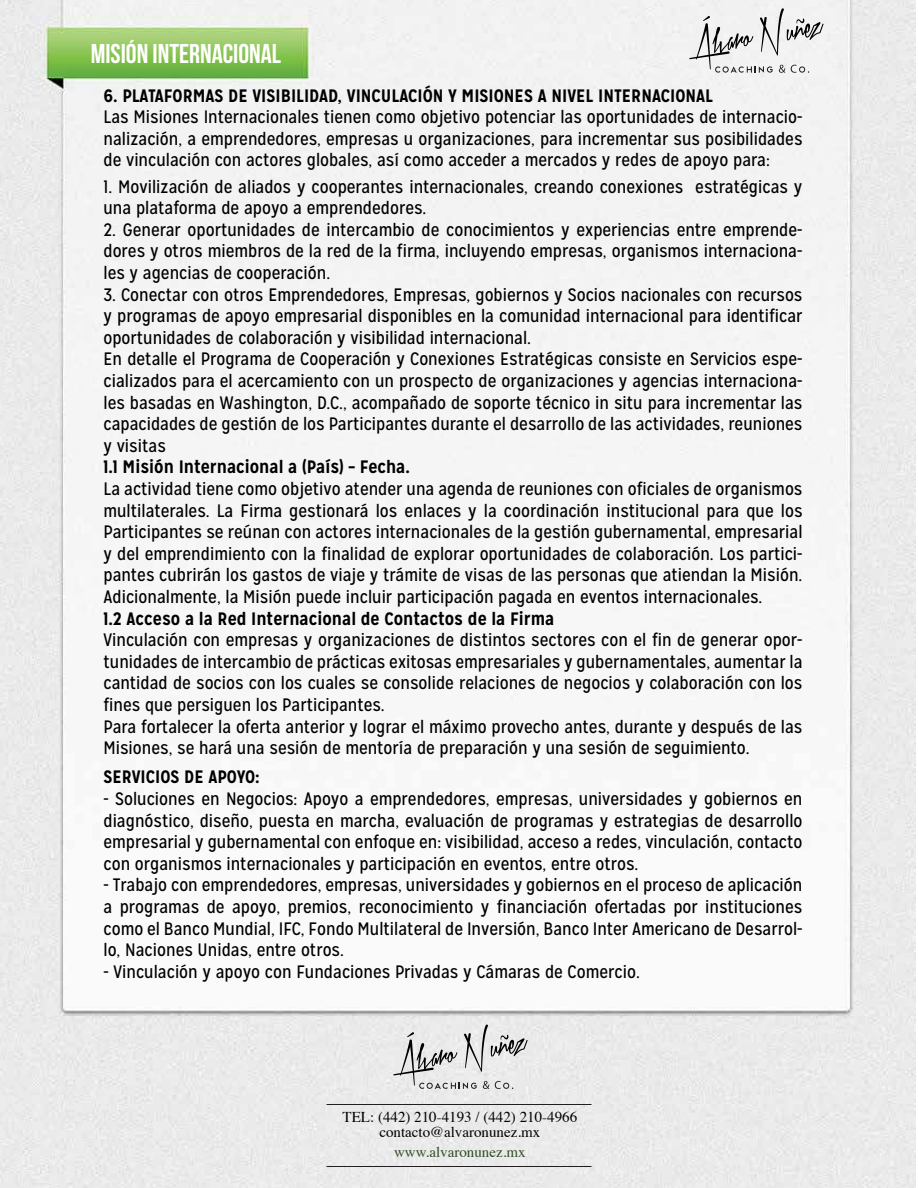
<style>
.page{position:relative;width:918px;height:1188px;background:#fff}
.page>*{position:absolute;margin:0;border:0;box-sizing:border-box;transform-origin:0 0}
.t1{font:27.3px "Bebas Neue";color:#fff}
.t2{font:18px/21.6px "Mission Gothic";color:#000;text-align:justify}
.t3{font:700 18px "Mission Gothic";color:#000}
.t4{font:15px/15px "Times";color:#000;text-align:center}
.t5{font:15px "Times";color:#2e4c23}
</style>
<div class="page">
<img style="left:0;top:0;width:915px;height:1188px">
<hr style="left:327px;top:1166px;width:265px;height:1px;background:#231f20">
<hr style="left:327px;top:1104px;width:265px;height:1px;background:#231f20">
<svg style="left:689px;top:8px;width:135px;height:65px"></svg>
<svg style="left:393px;top:1025px;width:135px;height:64px;background:#cfcfcf"></svg>
<h1 class="t1" style="left:91px;top:39px;width:192px">MISIÓN INTERNACIONAL</h1>
<p class="t3" style="left:104px;top:84px;width:611px">6. PLATAFORMAS DE VISIBILIDAD, VINCULACIÓN Y MISIONES A NIVEL INTERNACIONAL</p>
<p class="t2" style="left:104px;top:106px;width:701px">Las Misiones Internacionales tienen como objetivo potenciar las oportunidades de internacio&shy;nalización, a emprendedores, empresas u organizaciones, para incrementar sus posibilidades de vinculación con actores globales, así como acceder a mercados y redes de apoyo para:</p>
<p class="t2" style="left:104px;top:176px;width:701px">1. Movilización de aliados y cooperantes internacionales, creando conexiones estratégicas y una plataforma de apoyo a emprendedores.</p>
<p class="t2" style="left:104px;top:219px;width:701px">2. Generar oportunidades de intercambio de conocimientos y experiencias entre emprende&shy;dores y otros miembros de la red de la firma, incluyendo empresas, organismos internaciona&shy;les y agencias de cooperación.</p>
<p class="t2" style="left:104px;top:284px;width:701px;text-align:left">3. Conectar con otros Emprendedores, Empresas, gobiernos y Socios nacionales con recursos y programas de apoyo empresarial disponibles en la comunidad internacional para identificar oportunidades de colaboración y visibilidad internacional.<br>En detalle el Programa de Cooperación y Conexiones Estratégicas consiste en Servicios espe&shy;cializados para el acercamiento con un prospecto de organizaciones y agencias internaciona&shy;les basadas en Washington, D.C., acompañado de soporte técnico in situ para incrementar las capacidades de gestión de los Participantes durante el desarrollo de las actividades, reuniones y visitas</p>
<p class="t3" style="left:104px;top:456px;width:308px">1.1 Misión Internacional a (País) – Fecha.</p>
<p class="t2" style="left:104px;top:478px;width:701px">La actividad tiene como objetivo atender una agenda de reuniones con oficiales de organismos multilaterales. La Firma gestionará los enlaces y la coordinación institucional para que los Participantes se reúnan con actores internacionales de la gestión gubernamental, empresarial y del emprendimiento con la finalidad de explorar oportunidades de colaboración. Los partici&shy;pantes cubrirán los gastos de viaje y trámite de visas de las personas que atiendan la Misión.<br>Adicionalmente, la Misión puede incluir participación pagada en eventos internacionales.</p>
<p class="t3" style="left:104px;top:607px;width:452px">1.2 Acceso a la Red Internacional de Contactos de la Firma</p>
<p class="t2" style="left:104px;top:629px;width:701px;text-align:left">Vinculación con empresas y organizaciones de distintos sectores con el fin de generar opor&shy;tunidades de intercambio de prácticas exitosas empresariales y gubernamentales, aumentar la cantidad de socios con los cuales se consolide relaciones de negocios y colaboración con los fines que persiguen los Participantes.<br>Para fortalecer la oferta anterior y lograr el máximo provecho antes, durante y después de las Misiones, se hará una sesión de mentoría de preparación y una sesión de seguimiento.</p>
<p class="t3" style="left:104px;top:766px;width:158px">SERVICIOS DE APOYO:</p>
<p class="t2" style="left:104px;top:788px;width:701px">- Soluciones en Negocios: Apoyo a emprendedores, empresas, universidades y gobiernos en diagnóstico, diseño, puesta en marcha, evaluación de programas y estrategias de desarrollo empresarial y gubernamental con enfoque en: visibilidad, acceso a redes, vinculación, contacto con organismos internacionales y participación en eventos, entre otros.</p>
<p class="t2" style="left:104px;top:874px;width:701px">- Trabajo con emprendedores, empresas, universidades y gobiernos en el proceso de aplicación a programas de apoyo, premios, reconocimiento y financiación ofertadas por instituciones como el Banco Mundial, IFC, Fondo Multilateral de Inversión, Banco Inter Americano de Desarrol&shy;lo, Naciones Unidas, entre otros.</p>
<p class="t2" style="left:104px;top:961px;width:538px">- Vinculación y apoyo con Fundaciones Privadas y Cámaras de Comercio.</p>
<p class="t4" style="left:343px;top:1108px;width:236px">TEL: (442) 210-4193 / (442) 210-4966 contacto@alvaronunez.mx</p>
<p class="t5" style="left:394px;top:1138px;width:133px">www.alvaronunez.mx</p>
</div>
